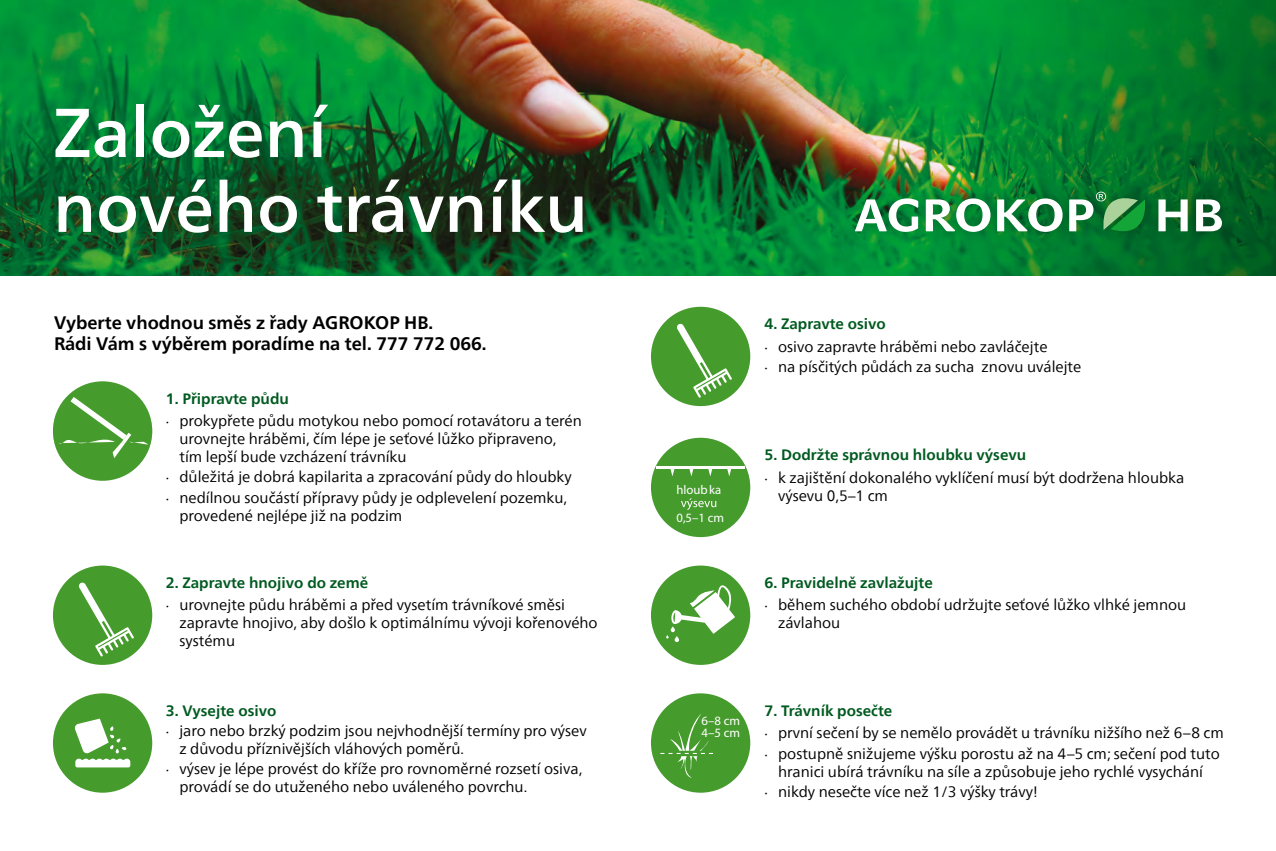
<style>
.page{position:relative;width:1276px;height:851px;background:#fff}
.page>*{position:absolute;margin:0;border:0;box-sizing:border-box;transform-origin:0 0}
.t1{font:500 69px/74.8px "Neue Frutiger World";color:#fff}
.t2{font:700 18px/21.6px "Neue Frutiger World";color:#000}
.t3{font:15px/22.5px "Neue Frutiger World";color:#000}
.t4{font:12.75px/11.6px "Myriad Pro";color:#fff}
.s1{font-weight:700;color:#005a20}
.s2{font-family:"Minion Pro"}
</style>
<div class="page">
<img style="left:0;top:0;width:400px;height:275px">
<img style="left:400px;top:0;width:876px;height:275px">
<div style="left:53px;top:565px;width:99px;height:99px;background:#469b2d;border-radius:50%"></div>
<svg style="left:79px;top:582px;width:55px;height:74px"></svg>
<div style="left:651px;top:307px;width:99px;height:99px;background:#469b2d;border-radius:50%"></div>
<svg style="left:677px;top:323px;width:55px;height:75px"></svg>
<div style="left:53px;top:693px;width:99px;height:99px;background:#469b2d;border-radius:50%"></div>
<svg style="left:74px;top:718px;width:56px;height:49px"></svg>
<div style="left:651px;top:565px;width:99px;height:99px;background:#469b2d;border-radius:50%"></div>
<svg style="left:666px;top:585px;width:69px;height:57px"></svg>
<div style="left:53px;top:381px;width:99px;height:99px;background:#469b2d;border-radius:50%"></div>
<svg style="left:58px;top:397px;width:90px;height:61px"></svg>
<div style="left:651px;top:437px;width:99px;height:100px;background:#469b2d;border-radius:50%"></div>
<hr style="left:657px;top:466px;width:88px;height:3px;background:#fff">
<svg style="left:670px;top:469px;width:5px;height:7px"></svg>
<svg style="left:708px;top:469px;width:4px;height:7px"></svg>
<svg style="left:689px;top:469px;width:4px;height:7px"></svg>
<svg style="left:727px;top:469px;width:4px;height:7px"></svg>
<svg style="left:681px;top:498px;width:35px;height:12px"></svg>
<div style="left:842px;top:178px;width:393px;height:67px;background:#000;opacity:.3"></div>
<svg style="left:855px;top:198px;width:63px;height:34px"></svg>
<svg style="left:926px;top:198px;width:64px;height:34px"></svg>
<svg style="left:997px;top:198px;width:65px;height:34px"></svg>
<svg style="left:1158px;top:199px;width:29px;height:32px"></svg>
<svg style="left:1196px;top:199px;width:26px;height:32px"></svg>
<svg style="left:1069px;top:188px;width:81px;height:53px;background:#328d4e"></svg>
<div style="left:651px;top:693px;width:99px;height:99px;background:#469b2d;border-radius:50%"></div>
<svg style="left:660px;top:713px;width:53px;height:64px"></svg>
<h1 class="t1" style="left:53px;top:96px;width:536px">Založení nového trávníku</h1>
<p class="t2" style="left:54px;top:311px;width:434px">Vyberte vhodnou směs z řady AGROKOP HB.<br>Rádi Vám s výběrem poradíme na tel. 777 772 066.</p>
<p class="t3" style="left:166px;top:387px;width:417px"><span class="s1">1. Připravte půdu<br></span><span class="s2">·</span> prokypřete půdu motykou nebo pomocí rotavátoru a terén</p>
<p class="t3" style="left:179px;top:430px;width:378px;line-height:18px">urovnejte hráběmi, čím lépe je seťové lůžko připraveno, tím lepší bude vzcházení trávníku</p>
<p class="t3" style="left:166px;top:467px;width:407px;line-height:20.2px"><span class="s2">·</span> důležitá je dobrá kapilarita a zpracování půdy do hloubky <span class="s2">·</span> nedílnou součástí přípravy půdy je odplevelení pozemku,</p>
<p class="t3" style="left:179px;top:504px;width:224px">provedené nejlépe již na podzim</p>
<p class="t3" style="left:166px;top:571px;width:400px"><span class="s1">2. Zapravte hnojivo do země<br></span><span class="s2">·</span> urovnejte půdu hráběmi a před vysetím trávníkové směsi</p>
<p class="t3" style="left:179px;top:614px;width:420px;line-height:18px">zapravte hnojivo, aby došlo k optimálnímu vývoji kořenového systému</p>
<p class="t3" style="left:166px;top:700px;width:422px;line-height:20.2px"><span class="s1">3. Vysejte osivo<br></span><span class="s2">·</span> jaro nebo brzký podzim jsou nejvhodnější termíny pro výsev</p>
<p class="t3" style="left:166px;top:738px;width:418px;line-height:20.2px;text-indent:14px">z důvodu příznivějších vláhových poměrů.<br><span class="s2">·</span> výsev je lépe provést do kříže pro rovnoměrné rozsetí osiva,</p>
<p class="t3" style="left:179px;top:776px;width:349px">provádí se do utuženého nebo uváleného povrchu.</p>
<p class="t4" style="left:676px;top:483px;width:46px">hloubka</p>
<p class="t4" style="left:676px;top:512px;width:49px">0,5–1 cm</p>
<p class="t3" style="left:764px;top:312px;width:284px"><span class="s1">4. Zapravte osivo<br></span><span class="s2">·</span> osivo zapravte hráběmi nebo zavláčejte</p>
<p class="t3" style="left:764px;top:355px;width:318px"><span class="s2">·</span> na písčitých půdách za sucha znovu uválejte</p>
<p class="t3" style="left:764px;top:443px;width:421px"><span class="s1">5. Dodržte správnou hloubku výsevu<br></span><span class="s2">·</span> k zajištění dokonalého vyklíčení musí být dodržena hloubka</p>
<p class="t3" style="left:778px;top:484px;width:111px">výsevu 0,5–1 cm</p>
<p class="t3" style="left:764px;top:571px;width:423px"><span class="s1">6. Pravidelně zavlažujte<br></span><span class="s2">·</span> během suchého období udržujte seťové lůžko vlhké jemnou</p>
<p class="t3" style="left:778px;top:612px;width:64px">závlahou</p>
<p class="t4" style="left:701px;top:715px;width:40px">6–8 cm<br>4–5 cm</p>
<p class="t3" style="left:764px;top:699px;width:461px"><span class="s1">7. Trávník posečte<br></span><span class="s2">·</span> první sečení by se nemělo provádět u trávníku nižšího než 6–8 cm</p>
<p class="t3" style="left:764px;top:744px;width:457px;line-height:18px;text-align:center"><span class="s2">·</span> postupně snižujeme výšku porostu až na 4–5 cm; sečení pod tuto hranici ubírá trávníku na síle a způsobuje jeho rychlé vysychání</p>
<p class="t3" style="left:764px;top:780px;width:275px"><span class="s2">·</span> nikdy nesečte více než 1/3 výšky trávy!</p>
</div>
